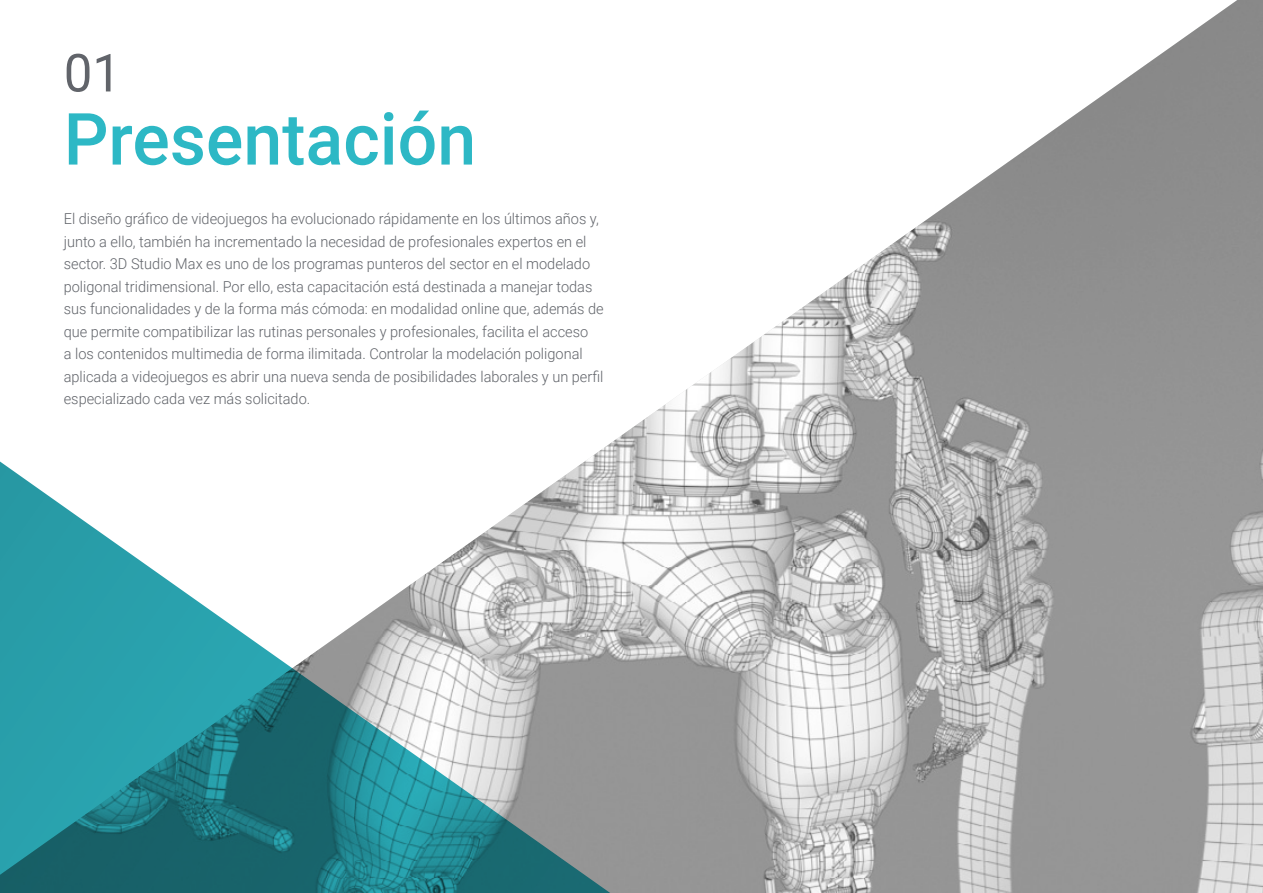
<style>
.page{position:relative;width:1263px;height:893px;background:#fff}
.page>*{position:absolute;margin:0;border:0;box-sizing:border-box;transform-origin:0 0}
.t1{font:500 72px "Roboto";color:#2db8c5}
.t2{font:52.5px "Roboto";color:#61646a}
.t3{font:300 15px/22.5px "Roboto";color:#61646a}
</style>
<div class="page">
<img style="left:607px;top:0;width:656px;height:893px">
<svg style="left:0;top:446px;width:640px;height:447px"></svg>
<h2 class="t2" style="left:64px;top:36px;width:59px">01</h2>
<h1 class="t1" style="left:64px;top:89px;width:414px">Presentación</h1>
<p class="t3" style="left:64px;top:207px;width:541px">El diseño gráfico de videojuegos ha evolucionado rápidamente en los últimos años y, junto a ello, también ha incrementado la necesidad de profesionales expertos en el sector. 3D Studio Max es uno de los programas punteros del sector en el modelado poligonal tridimensional. Por ello, esta capacitación está destinada a manejar todas sus funcionalidades y de la forma más cómoda: en modalidad online que, además de que permite compatibilizar las rutinas personales y profesionales, facilita el acceso<br>a los contenidos multimedia de forma ilimitada. Controlar la modelación poligonal aplicada a videojuegos es abrir una nueva senda de posibilidades laborales y un perfil especializado cada vez más solicitado.</p>
</div>
